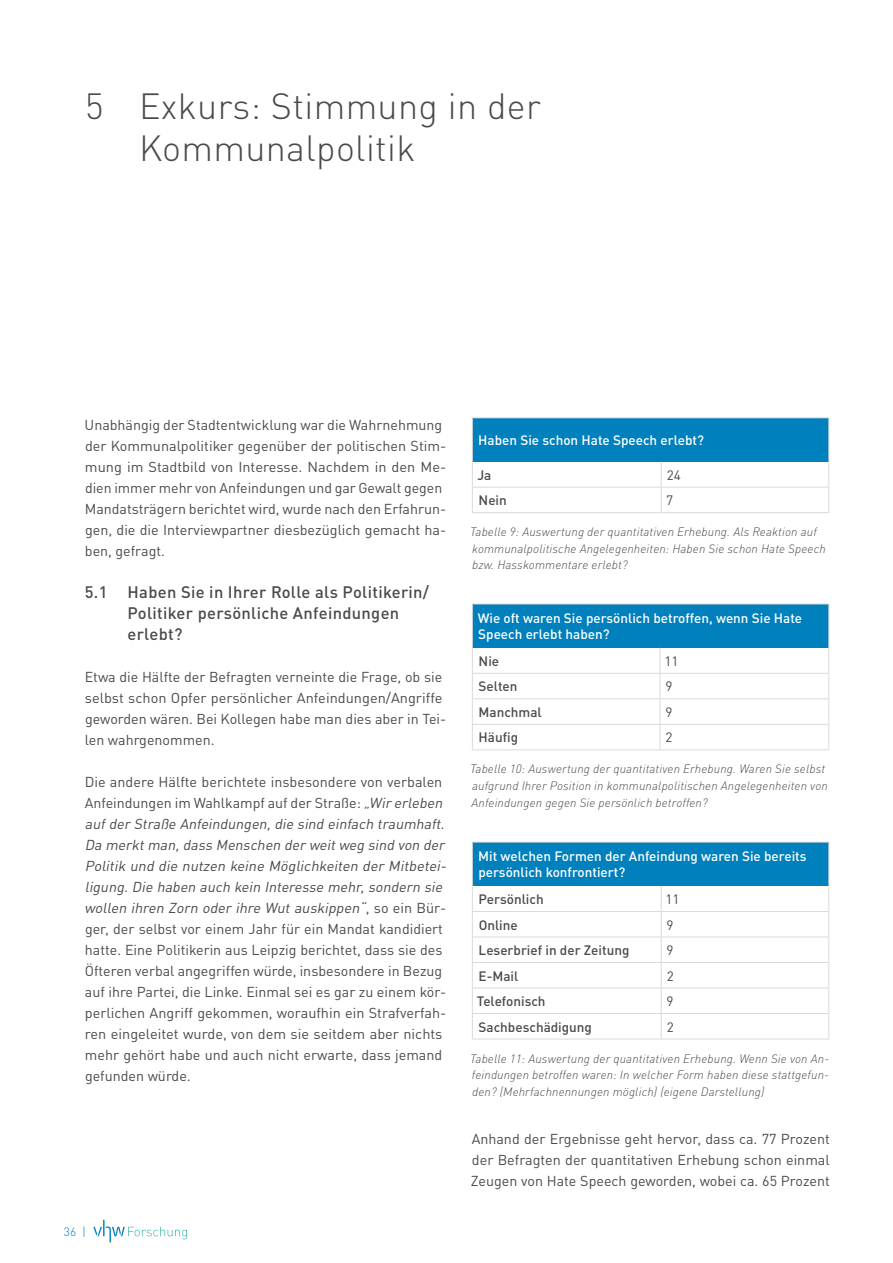
<style>
.page{position:relative;width:893px;height:1263px;background:#fff}
.page>*{position:absolute;margin:0;border:0;box-sizing:border-box;transform-origin:0 0}
.t1{font:300 36px/42px "DIN Pro";letter-spacing:.01em;color:#4a4a49}
.t2{font:500 16.5px/21px "DIN Pro";letter-spacing:.02em;color:#4a4a49}
.t3{font:14.25px/21px "DIN Pro";color:#4a4a49}
.t4{font:500 13.5px/16.2px "DIN Pro";color:#fff}
.t5{font:500 13.5px "DIN Pro";color:#4a4a49}
.t6{font:13.5px "DIN Pro";color:#4a4a49}
.t7{font:italic 300 12px/16.5px "DIN Pro";letter-spacing:.01em;color:#4a4a49}
.t8{font:300 12px "DIN Pro";color:#0080bc}
.s1{font-style:italic}
</style>
<div class="page">
<svg style="left:94px;top:1219px;width:93px;height:23px"></svg>
<div style="left:472px;top:418px;width:357px;height:44px;background:#0080bc"></div>
<hr style="left:472px;top:417px;width:189px;height:1px;background:#dadada">
<hr style="left:472px;top:418px;width:1px;height:44px;background:#dadada">
<hr style="left:661px;top:417px;width:168px;height:1px;background:#dadada">
<hr style="left:828px;top:418px;width:1px;height:44px;background:#dadada">
<hr style="left:472px;top:487px;width:189px;height:1px;background:#dadada">
<svg style="left:472px;top:462px;width:1px;height:50px"></svg>
<hr style="left:661px;top:487px;width:168px;height:1px;background:#dadada">
<svg style="left:661px;top:462px;width:1px;height:50px"></svg>
<svg style="left:828px;top:462px;width:1px;height:50px"></svg>
<hr style="left:472px;top:512px;width:189px;height:1px;background:#dadada">
<hr style="left:661px;top:512px;width:168px;height:1px;background:#dadada">
<div style="left:472px;top:604px;width:357px;height:44px;background:#0080bc"></div>
<hr style="left:472px;top:698px;width:188px;height:1px;background:#dadada">
<hr style="left:660px;top:698px;width:169px;height:1px;background:#dadada">
<hr style="left:472px;top:604px;width:188px;height:1px;background:#dadada">
<hr style="left:472px;top:604px;width:1px;height:44px;background:#dadada">
<hr style="left:660px;top:604px;width:169px;height:1px;background:#dadada">
<hr style="left:828px;top:604px;width:1px;height:44px;background:#dadada">
<hr style="left:472px;top:673px;width:188px;height:1px;background:#dadada">
<hr style="left:660px;top:673px;width:169px;height:1px;background:#dadada">
<hr style="left:472px;top:724px;width:188px;height:1px;background:#dadada">
<svg style="left:472px;top:648px;width:1px;height:101px"></svg>
<hr style="left:660px;top:724px;width:169px;height:1px;background:#dadada">
<svg style="left:660px;top:648px;width:1px;height:101px"></svg>
<svg style="left:828px;top:648px;width:1px;height:101px"></svg>
<hr style="left:472px;top:749px;width:188px;height:1px;background:#dadada">
<hr style="left:660px;top:749px;width:169px;height:1px;background:#dadada">
<div style="left:472px;top:842px;width:357px;height:44px;background:#0080bc"></div>
<hr style="left:472px;top:936px;width:189px;height:1px;background:#dadada">
<hr style="left:661px;top:936px;width:168px;height:1px;background:#dadada">
<hr style="left:472px;top:987px;width:189px;height:1px;background:#dadada">
<hr style="left:661px;top:987px;width:168px;height:1px;background:#dadada">
<hr style="left:472px;top:842px;width:189px;height:1px;background:#dadada">
<hr style="left:472px;top:842px;width:1px;height:44px;background:#dadada">
<hr style="left:661px;top:842px;width:168px;height:1px;background:#dadada">
<hr style="left:828px;top:842px;width:1px;height:44px;background:#dadada">
<hr style="left:472px;top:911px;width:189px;height:1px;background:#dadada">
<hr style="left:661px;top:911px;width:168px;height:1px;background:#dadada">
<hr style="left:472px;top:962px;width:189px;height:1px;background:#dadada">
<hr style="left:661px;top:962px;width:168px;height:1px;background:#dadada">
<hr style="left:472px;top:1013px;width:189px;height:1px;background:#dadada">
<svg style="left:472px;top:886px;width:1px;height:153px"></svg>
<hr style="left:661px;top:1013px;width:168px;height:1px;background:#dadada">
<svg style="left:661px;top:886px;width:1px;height:153px"></svg>
<svg style="left:828px;top:886px;width:1px;height:153px"></svg>
<hr style="left:472px;top:1039px;width:189px;height:1px;background:#dadada">
<hr style="left:661px;top:1039px;width:168px;height:1px;background:#dadada">
<h1 class="t1" style="left:139px;top:82px;width:403px;text-indent:-54px">5 Exkurs: Stimmung in der<br>Kommunalpolitik</h1>
<p class="t3" style="left:85px;top:412px;width:363px">Unabhängig der Stadtentwicklung war die Wahrnehmung der Kommunalpolitiker gegenüber der politischen Stim&shy;mung im Stadtbild von Interesse. Nachdem in den Me&shy;dien immer mehr von Anfeindungen und gar Gewalt gegen Mandatsträgern berichtet wird, wurde nach den Erfahrun&shy;gen, die die Interviewpartner diesbezüglich gemacht ha&shy;ben, gefragt.</p>
<p class="t2" style="left:127px;top:579px;width:303px;text-indent:-43px">5.1 Haben Sie in Ihrer Rolle als Politikerin/<br>Politiker persönliche Anfeindungen erlebt?</p>
<p class="t3" style="left:85px;top:664px;width:363px">Etwa die Hälfte der Befragten verneinte die Frage, ob sie selbst schon Opfer persönlicher Anfeindungen/Angriffe geworden wären. Bei Kollegen habe man dies aber in Tei&shy;len wahrgenommen.</p>
<p class="t3" style="left:85px;top:769px;width:367px">Die andere Hälfte berichtete insbesondere von verbalen Anfeindungen im Wahlkampf auf der Straße: <span class="s1">„Wirerleben aufderStraße Anfeindungen,die sind einfach traumhaft.<br>Da merktman,dass Menschen derweitweg sind von der Politik und die nutzen keine Möglichkeiten derMitbetei&shy;ligung.Die haben auch kein Interesse mehr,sondern sie wollen ihren Zorn oderihre Wutauskippen“</span>, s o e i n B ü r&shy;ger, der selbst vor einem Jahr für ein Mandat kandidiert hatte. Eine Politikerin aus Leipzig berichtet, dass sie des Öfteren verbal angegriffen würde, insbesondere in Bezug auf ihre Partei, die Linke. Einmal sei es gar zu einem kör&shy;perlichen Angriff gekommen, woraufhin ein Strafverfah&shy;ren eingeleitet wurde, von dem sie seitdem aber nichts mehr gehört habe und auch nicht erwarte, dass jemand gefunden würde.</p>
<p class="t8" style="left:64px;top:1222px;width:24px">36 |</p>
<p class="t4" style="left:478px;top:430px;width:227px">Haben Sie schon Hate Speech erlebt?</p>
<p class="t5" style="left:477px;top:464px;width:15px">Ja</p>
<p class="t6" style="left:667px;top:464px;width:16px">24</p>
<p class="t5" style="left:479px;top:489px;width:30px">Nein</p>
<p class="t6" style="left:666px;top:490px;width:9px">7</p>
<p class="t7" style="left:470px;top:523px;width:357px">Tabelle 9: Auswertung der quantitativen Erhebung. Als Reaktion auf kommunalpolitische Angelegenheiten: Haben Sie schon Hate Speech bzw. Hasskommentare erlebt?</p>
<p class="t4" style="left:478px;top:608px;width:326px">Wie oft waren Sie persönlich betroffen, wenn Sie Hate<br>Speech erlebt haben?</p>
<p class="t5" style="left:479px;top:650px;width:22px">Nie</p>
<p class="t6" style="left:664px;top:650px;width:16px">11</p>
<p class="t5" style="left:479px;top:676px;width:40px">Selten</p>
<p class="t6" style="left:665px;top:676px;width:9px">9</p>
<p class="t5" style="left:479px;top:701px;width:65px">Manchmal</p>
<p class="t6" style="left:665px;top:701px;width:9px">9</p>
<p class="t5" style="left:479px;top:727px;width:41px">Häufig</p>
<p class="t6" style="left:665px;top:727px;width:9px">2</p>
<p class="t7" style="left:470px;top:760px;width:359px">Tabelle 10: Auswertung der quantitativen Erhebung. Waren Sie selbst aufgrund Ihrer Position in kommunalpolitischen Angelegenheiten von<br>Anfeindungen gegen Sie persönlich betroffen?</p>
<p class="t4" style="left:478px;top:846px;width:330px">Mit welchen Formen der Anfeindung waren Sie bereits persönlich konfrontiert?</p>
<p class="t5" style="left:479px;top:888px;width:67px">Persönlich</p>
<p class="t6" style="left:666px;top:888px;width:16px">11</p>
<p class="t5" style="left:479px;top:914px;width:41px">Online</p>
<p class="t6" style="left:667px;top:914px;width:9px">9</p>
<p class="t5" style="left:479px;top:939px;width:152px">Leserbrief in der Zeitung</p>
<p class="t6" style="left:667px;top:939px;width:9px">9</p>
<p class="t5" style="left:479px;top:965px;width:41px">E-Mail</p>
<p class="t6" style="left:667px;top:965px;width:9px">2</p>
<p class="t5" style="left:477px;top:990px;width:70px">Telefonisch</p>
<p class="t6" style="left:667px;top:991px;width:9px">9</p>
<p class="t5" style="left:479px;top:1016px;width:115px">Sachbeschädigung</p>
<p class="t6" style="left:667px;top:1016px;width:9px">2</p>
<p class="t7" style="left:470px;top:1049px;width:360px;text-align:justify">Tabelle 11: Auswertung der quantitativen Erhebung. Wenn Sie von An&shy;feindungen betroffen waren: In welcher Form haben diese stattgefun&shy;den? (Mehrfachnennungen möglich) (eigene Darstellung)</p>
<p class="t3" style="left:471px;top:1126px;width:361px;text-align:justify">Anhand der Ergebnisse geht hervor, dass ca. 77 Prozent der Befragten der quantitativen Erhebung schon einmal Zeugen von Hate Speech geworden, wobei ca. 65 Prozent</p>
</div>
